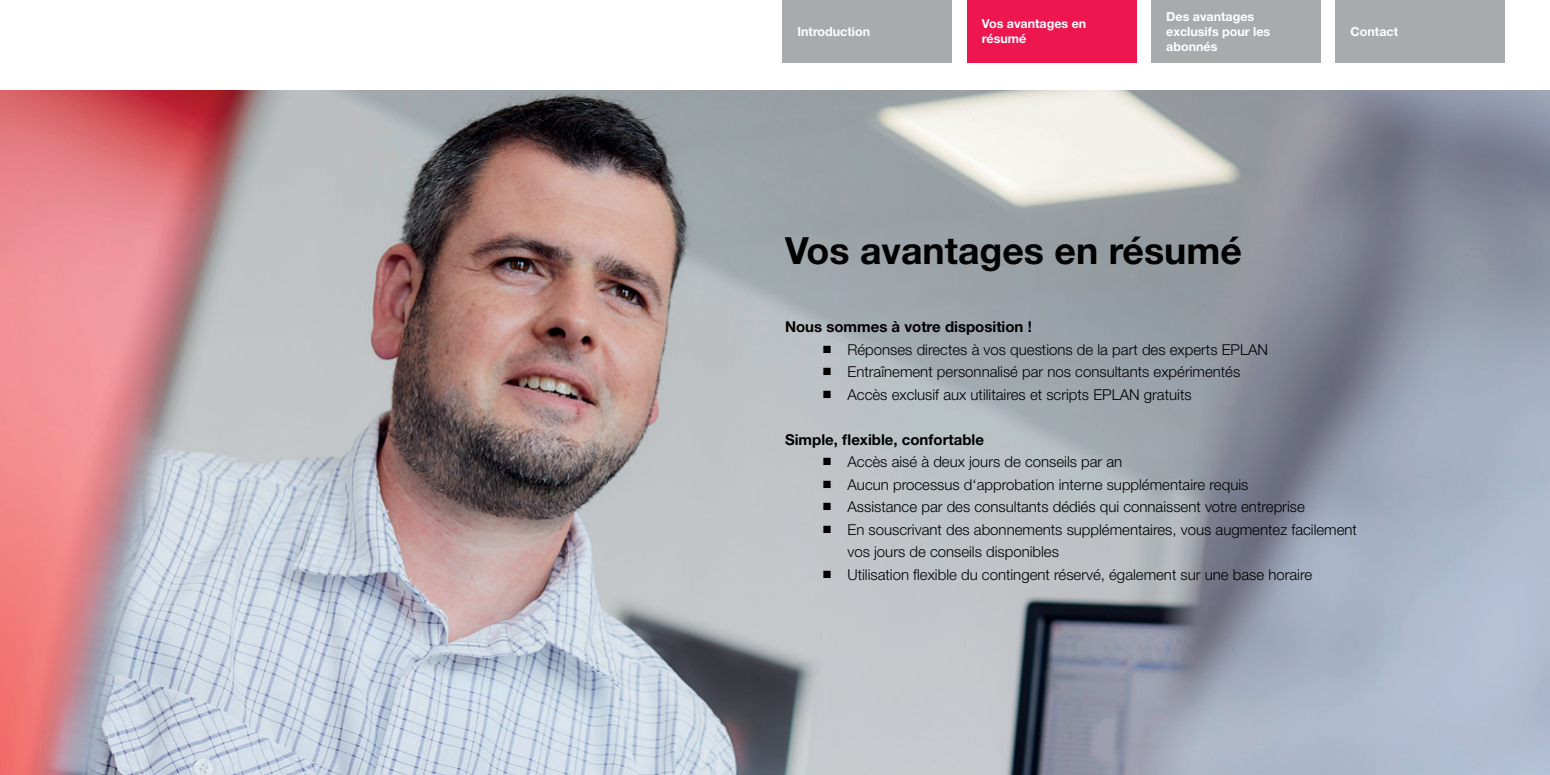
<style>
.page{position:relative;width:1550px;height:775px;background:#fff}
.page>*{position:absolute;margin:0;border:0;box-sizing:border-box;transform-origin:0 0}
.t1{font:700 37.5px "Helvetica Neue LT Pro";color:#000001}
.t2{font:300 15px/22.5px "Helvetica Neue LT Pro";color:#000001}
.t3{font:700 15px "Helvetica Neue LT Pro";color:#000001}
.t4{font:700 12.5px/15px "Helvetica Neue LT Pro";color:#fff}
</style>
<div class="page">
<img style="left:0;top:90px;width:1550px;height:685px">
<div style="left:967px;top:0;width:169px;height:62px;background:#ed164f"></div>
<div style="left:1151px;top:0;width:170px;height:62px;background:#a7abab"></div>
<div style="left:1336px;top:0;width:169px;height:62px;background:#a7abab"></div>
<div style="left:782px;top:0;width:170px;height:62px;background:#a7abab"></div>
<svg style="left:785px;top:354px;width:13px;height:1px"></svg>
<svg style="left:785px;top:376px;width:13px;height:1px"></svg>
<svg style="left:785px;top:399px;width:13px;height:1px"></svg>
<svg style="left:785px;top:466px;width:13px;height:1px"></svg>
<svg style="left:785px;top:489px;width:13px;height:1px"></svg>
<svg style="left:785px;top:511px;width:13px;height:1px"></svg>
<svg style="left:785px;top:534px;width:13px;height:1px"></svg>
<svg style="left:785px;top:579px;width:13px;height:1px"></svg>
<p class="t4" style="left:982px;top:16px;width:106px">Vos avantages en résumé</p>
<p class="t4" style="left:1166px;top:8px;width:106px">Des avantages exclusifs pour les abonnés</p>
<p class="t4" style="left:798px;top:23px;width:74px">Introduction</p>
<p class="t4" style="left:1351px;top:23px;width:49px">Contact</p>
<h1 class="t1" style="left:785px;top:228px;width:459px">Vos avantages en résumé</h1>
<p class="t3" style="left:785px;top:318px;width:248px">Nous sommes à votre disposition !</p>
<p class="t2" style="left:822px;top:338px;width:447px">■ Réponses directes à vos questions de la part des experts EPLAN</p>
<p class="t2" style="left:822px;top:360px;width:419px">■ Entraînement personnalisé par nos consultants expérimentés</p>
<p class="t2" style="left:822px;top:383px;width:371px">■ Accès exclusif aux utilitaires et scripts EPLAN gratuits</p>
<p class="t3" style="left:785px;top:430px;width:201px">Simple, flexible, confortable</p>
<p class="t2" style="left:822px;top:450px;width:301px">■ Accès aisé à deux jours de conseils par an</p>
<p class="t2" style="left:822px;top:473px;width:427px">■ Aucun processus d‘approbation interne supplémentaire requis</p>
<p class="t2" style="left:822px;top:495px;width:484px">■ Assistance par des consultants dédiés qui connaissent votre entreprise</p>
<p class="t2" style="left:848px;top:518px;width:511px;text-indent:-25px">■ En souscrivant des abonnements supplémentaires, vous augmentez facilement vos jours de conseils disponibles</p>
<p class="t2" style="left:822px;top:563px;width:491px">■ Utilisation flexible du contingent réservé, également sur une base horaire</p>
</div>
